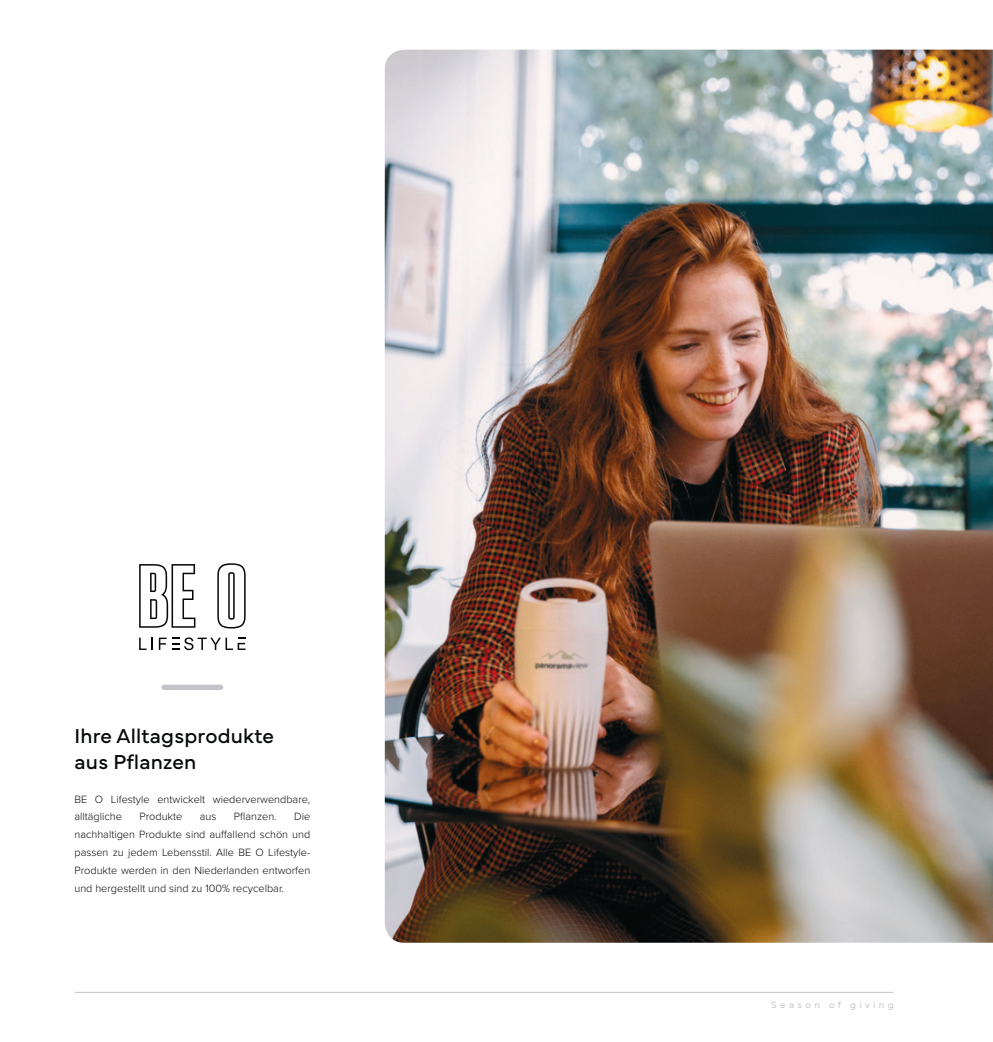
<style>
.page{position:relative;width:993px;height:1042px;background:#fff}
.page>*{position:absolute;margin:0;border:0;box-sizing:border-box;transform-origin:0 0}
.t1{font:21px/26.2px "Mundial";letter-spacing:.01em;color:#070909}
.t2{font:300 10.85px/17.8px "Proxima Nova";color:#070909}
.t3{font:300 9.62px "Mundial";letter-spacing:.35em;color:#c2c3c6}
</style>
<div class="page">
<hr style="left:74px;top:992px;width:819px;height:1px;background:#c2c3c6">
<img style="left:384px;top:50px;width:608px;height:893px">
<div style="left:164px;top:685px;width:57px;height:5px;background:#c2c3c6"></div>
<svg style="left:217px;top:563px;width:28px;height:65px"></svg>
<svg style="left:139px;top:564px;width:56px;height:64px"></svg>
<svg style="left:139px;top:637px;width:14px;height:13px"></svg>
<svg style="left:159px;top:637px;width:7px;height:13px"></svg>
<svg style="left:172px;top:637px;width:73px;height:13px"></svg>
<h1 class="t1" style="left:74px;top:724px;width:201px">Ihre Alltagsprodukte aus Pflanzen</h1>
<p class="t2" style="left:74px;top:790px;width:237px">BE O Lifestyle entwickelt wiederverwendbare, alltägliche</p>
<p class="t2" style="left:139px;top:808px;width:44px">Produkte</p>
<p class="t2" style="left:200px;top:808px;width:18px">aus</p>
<p class="t2" style="left:234px;top:808px;width:44px">Pflanzen.</p>
<p class="t2" style="left:74px;top:808px;width:237px;text-align:justify;text-indent:220px">Die nachhaltigen Produkte sind auffallend schön und passen zu jedem Lebensstil. Alle BE O Lifestyle-Produkte werden in den Niederlanden entworfen und hergestellt und sind zu 100% recycelbar.</p>
<p class="t3" style="left:771px;top:1001px;width:124px">Season of giving</p>
</div>
